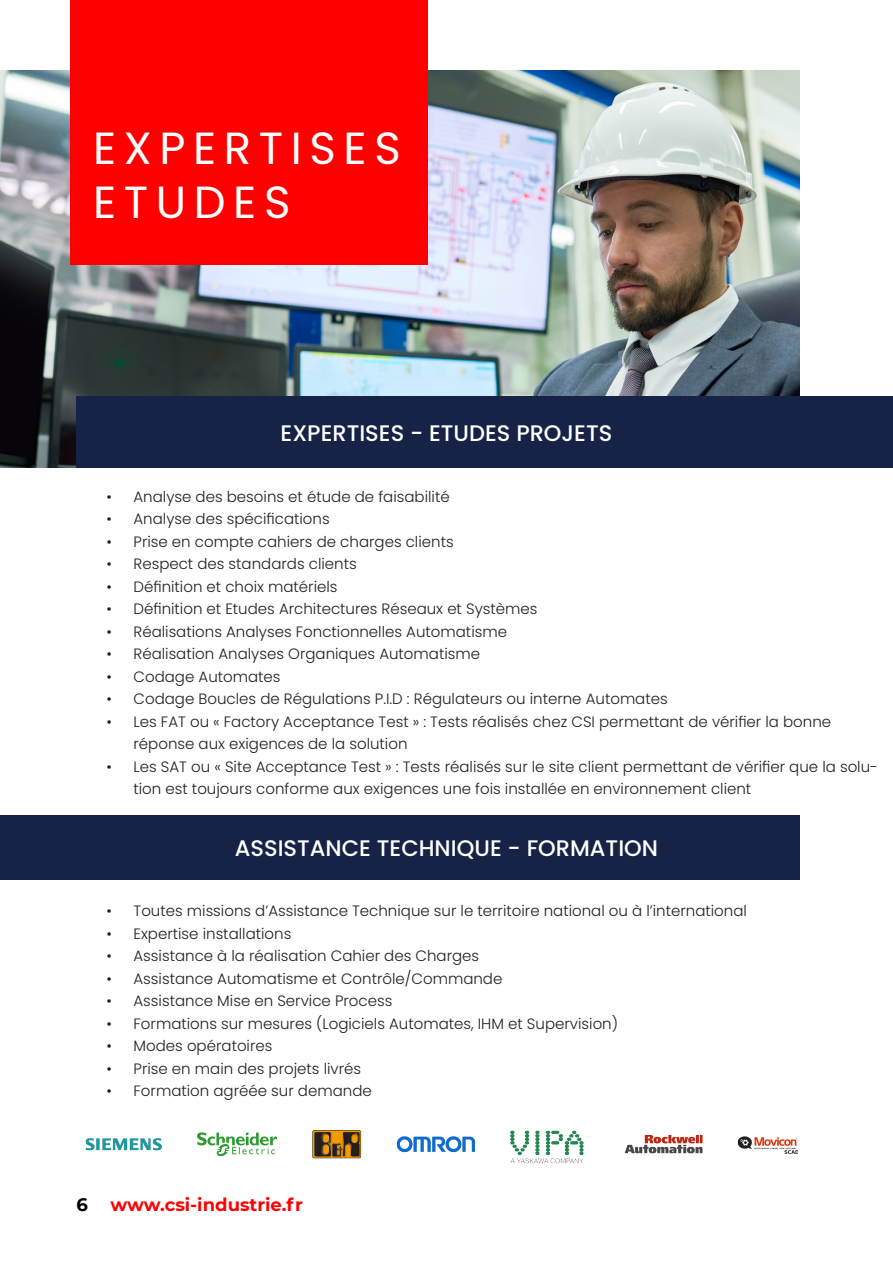
<style>
.page{position:relative;width:893px;height:1263px;background:#fff}
.page>*{position:absolute;margin:0;border:0;box-sizing:border-box;transform-origin:0 0}
.t1{font:45px/54px "Poppins";letter-spacing:.17em;color:#fff}
.t2{font:500 22.5px "Poppins";color:#fff}
.t3{font:700 18px "Montserrat";color:#f00}
.t4{font:700 18px "Montserrat";color:#040503}
.t5{font:300 15px/22.5px "Poppins";color:#231f20}
</style>
<div class="page">
<img style="left:0;top:71px;width:799px;height:397px">
<div style="left:71px;top:0;width:357px;height:265px;background:#f00"></div>
<div style="left:0;top:816px;width:799px;height:64px;background:#172346"></div>
<div style="left:77px;top:397px;width:816px;height:71px;background:#172346"></div>
<img style="left:85px;top:1130px;width:713px;height:34px">
<h1 class="t1" style="left:93px;top:122px;width:309px">EXPERTISES<br>ETUDES</h1>
<h2 class="t2" style="left:281px;top:420px;width:333px">EXPERTISES - ETUDES PROJETS</h2>
<p class="t5" style="left:107px;top:485px;width:345px">• Analyse des besoins et étude de faisabilité</p>
<p class="t5" style="left:107px;top:508px;width:225px">• Analyse des spécifications</p>
<p class="t5" style="left:107px;top:530px;width:349px">• Prise en compte cahiers de charges clients</p>
<p class="t5" style="left:107px;top:553px;width:252px">• Respect des standards clients</p>
<p class="t5" style="left:107px;top:575px;width:233px">• Définition et choix matériels</p>
<p class="t5" style="left:107px;top:598px;width:432px">• Définition et Etudes Architectures Réseaux et Systèmes</p>
<p class="t5" style="left:107px;top:620px;width:402px">• Réalisations Analyses Fonctionnelles Automatisme</p>
<p class="t5" style="left:107px;top:643px;width:375px">• Réalisation Analyses Organiques Automatisme</p>
<p class="t5" style="left:107px;top:665px;width:176px">• Codage Automates</p>
<p class="t5" style="left:107px;top:688px;width:563px">• Codage Boucles de Régulations P.I.D : Régulateurs ou interne Automates</p>
<p class="t5" style="left:134px;top:710px;width:699px;text-indent:-27px">• Les FAT ou « Factory Acceptance Test » : Tests réalisés chez CSI permettant de vérifier la bonne réponse aux exigences de la solution</p>
<p class="t5" style="left:134px;top:755px;width:746px;text-indent:-27px">• Les SAT ou « Site Acceptance Test » : Tests réalisés sur le site client permettant de vérifier que la solu&shy;tion est toujours conforme aux exigences une fois installée en environnement client</p>
<h2 class="t2" style="left:235px;top:835px;width:425px">ASSISTANCE TECHNIQUE - FORMATION</h2>
<p class="t5" style="left:107px;top:900px;width:642px">• Toutes missions d’Assistance Technique sur le territoire national ou à l’international</p>
<p class="t5" style="left:107px;top:922px;width:186px">• Expertise installations</p>
<p class="t5" style="left:107px;top:945px;width:374px">• Assistance à la réalisation Cahier des Charges</p>
<p class="t5" style="left:107px;top:967px;width:397px">• Assistance Automatisme et Contrôle/Commande</p>
<p class="t5" style="left:107px;top:990px;width:287px">• Assistance Mise en Service Process</p>
<p class="t5" style="left:107px;top:1012px;width:513px">• Formations sur mesures (Logiciels Automates, IHM et Supervision)</p>
<p class="t5" style="left:107px;top:1035px;width:167px">• Modes opératoires</p>
<p class="t5" style="left:107px;top:1057px;width:256px">• Prise en main des projets livrés</p>
<p class="t5" style="left:107px;top:1080px;width:267px">• Formation agréée sur demande</p>
<p class="t4" style="left:77px;top:1191px;width:13px">6</p>
<p class="t3" style="left:111px;top:1191px;width:194px">www.csi-industrie.fr</p>
</div>
